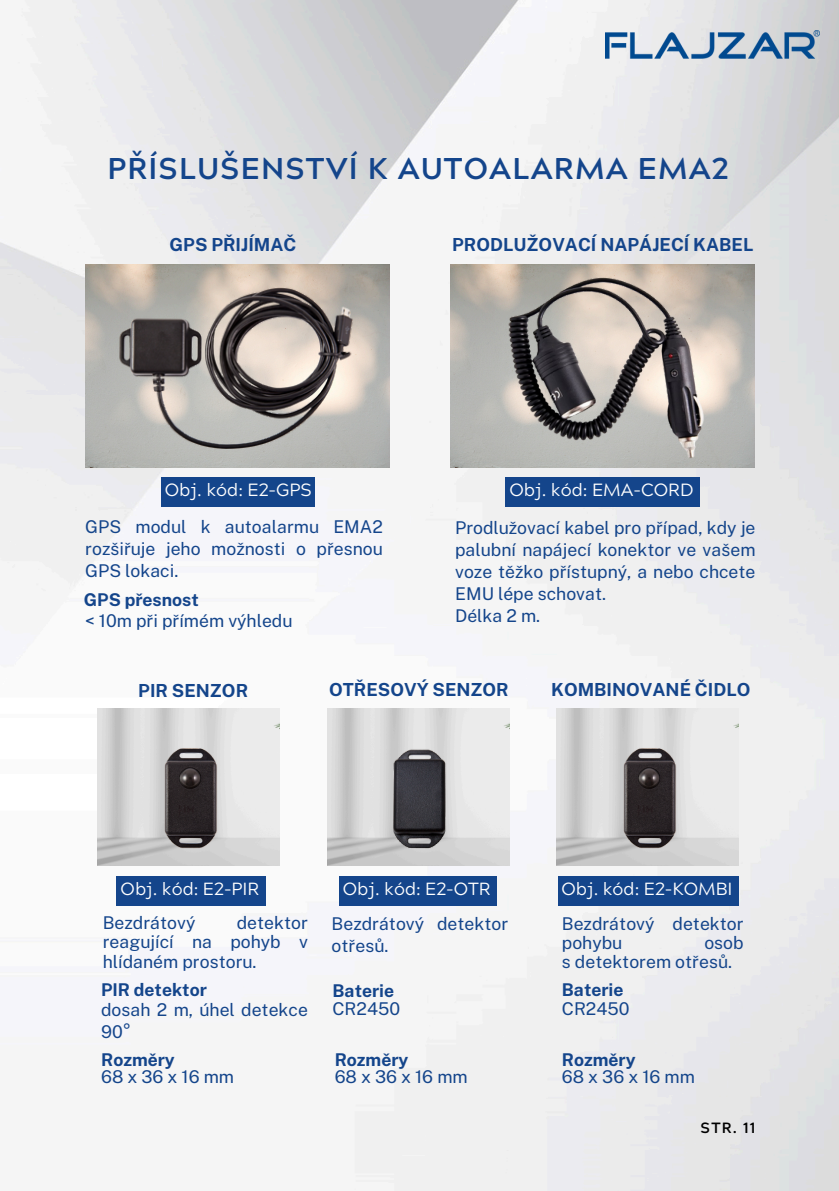
<style>
.page{position:relative;width:839px;height:1191px;background:#fff}
.page>*{position:absolute;margin:0;border:0;box-sizing:border-box;transform-origin:0 0}
.t1{font:700 30px "Acherus Grotesque";letter-spacing:.04em;color:#14458b}
.t2{font:700 18px "Public Sans";color:#14458b}
.t3{font:17.6px/22px "Public Sans";color:#14458b}
.t4{font:17.6px "Acherus Grotesque";color:#fff}
.t5{font:700 17.6px "Public Sans";color:#14458b}
.t6{font:17.6px "Public Sans";letter-spacing:.23em;color:#14458b}
.t7{font:700 14.8px "Acherus Grotesque";color:#000}
</style>
<div class="page">
<img style="left:0;top:0;width:838px;height:1191px">
<img style="left:97px;top:708px;width:182px;height:157px">
<img style="left:159px;top:744px;width:61px;height:109px">
<img style="left:556px;top:708px;width:182px;height:157px">
<img style="left:618px;top:744px;width:61px;height:109px">
<img style="left:327px;top:708px;width:182px;height:157px">
<img style="left:385px;top:744px;width:65px;height:109px">
<div style="left:117px;top:876px;width:149px;height:30px;background:#14458b"></div>
<div style="left:339px;top:876px;width:158px;height:30px;background:#14458b"></div>
<div style="left:557px;top:876px;width:181px;height:30px;background:#14458b"></div>
<img style="left:85px;top:265px;width:304px;height:202px">
<img style="left:85px;top:283px;width:294px;height:166px">
<div style="left:161px;top:477px;width:153px;height:30px;background:#14458b"></div>
<img style="left:450px;top:265px;width:304px;height:202px">
<img style="left:488px;top:267px;width:225px;height:195px">
<div style="left:505px;top:477px;width:195px;height:30px;background:#14458b"></div>
<img style="left:605px;top:31px;width:215px;height:30px">
<h3 class="t1" style="left:107px;top:157px;width:622px">PŘÍSLUŠENSTVÍ K AUTOALARMA EMA2</h3>
<h5 class="t2" style="left:170px;top:234px;width:128px">GPS PŘIJÍMAČ</h5>
<h4 class="t2" style="left:452px;top:234px;width:303px">PRODLUŽOVACÍ NAPÁJECÍ KABEL</h4>
<p class="t4" style="left:165px;top:483px;width:148px">Obj. kód: E2-GPS</p>
<h5 class="t3" style="left:85px;top:515px;width:299px;text-align:justify">GPS modul k autoalarmu EMA2 rozšiřuje jeho možnosti o přesnou GPS lokaci.</h5>
<h4 class="t5" style="left:84px;top:589px;width:116px">GPS přesnost</h4>
<h5 class="t3" style="left:85px;top:610px;width:209px">&lt; 10m při přímém výhledu</h5>
<h5 class="t4" style="left:509px;top:483px;width:185px">Obj. kód: EMA-CORD</h5>
<h2 class="t3" style="left:455px;top:516px;width:302px">Prodlužovací kabel pro případ, kdy je palubní napájecí konektor ve vašem voze těžko přístupný, a nebo chcete<br>EMU lépe schovat.<br>Délka 2 m.</h2>
<p class="t2" style="left:138px;top:680px;width:111px">PIR SENZOR</p>
<p class="t2" style="left:329px;top:679px;width:181px">OTŘESOVÝ SENZOR</p>
<h5 class="t2" style="left:551px;top:679px;width:201px">KOMBINOVANÉ ČIDLO</h5>
<p class="t4" style="left:121px;top:882px;width:140px">Obj. kód: E2-PIR</p>
<p class="t4" style="left:343px;top:882px;width:149px">Obj. kód: E2-OTR</p>
<h5 class="t4" style="left:561px;top:882px;width:173px">Obj. kód: E2-KOMBI</h5>
<h1 class="t3" style="left:103px;top:914px;width:206px;line-height:19px;text-align:justify;text-indent:134px">detektor reagující na pohyb v hlídaném prostoru.</h1>
<h1 class="t3" style="left:103px;top:912px;width:94px">Bezdrátový</h1>
<h5 class="t5" style="left:101px;top:979px;width:107px">PIR detektor</h5>
<h2 class="t3" style="left:101px;top:999px;width:208px">dosah 2 m, úhel detekce<br>90°</h2>
<h2 class="t5" style="left:101px;top:1050px;width:75px">Rozměry</h2>
<p class="t6" style="left:101px;top:1066px;width:135px">68x36x16mm</p>
<h2 class="t3" style="left:331px;top:913px;width:178px">Bezdrátový detektor otřesů.</h2>
<p class="t3" style="left:562px;top:914px;width:183px;line-height:19px">Bezdrátový detektor pohybu</p>
<p class="t3" style="left:562px;top:933px;width:183px;line-height:19px;text-indent:142px">osob s detektorem otřesů.</p>
<h5 class="t5" style="left:332px;top:980px;width:63px">Baterie</h5>
<h5 class="t3" style="left:332px;top:998px;width:69px">CR2450</h5>
<p class="t5" style="left:334px;top:1050px;width:75px">Rozměry</p>
<p class="t6" style="left:334px;top:1066px;width:135px">68x36x16mm</p>
<h4 class="t5" style="left:562px;top:979px;width:63px">Baterie</h4>
<h5 class="t3" style="left:562px;top:998px;width:69px">CR2450</h5>
<h4 class="t5" style="left:562px;top:1050px;width:75px">Rozměry</h4>
<h5 class="t6" style="left:562px;top:1066px;width:135px">68x36x16mm</h5>
<h5 class="t7" style="left:700px;top:1122px;width:56px">STR. 11</h5>
</div>
